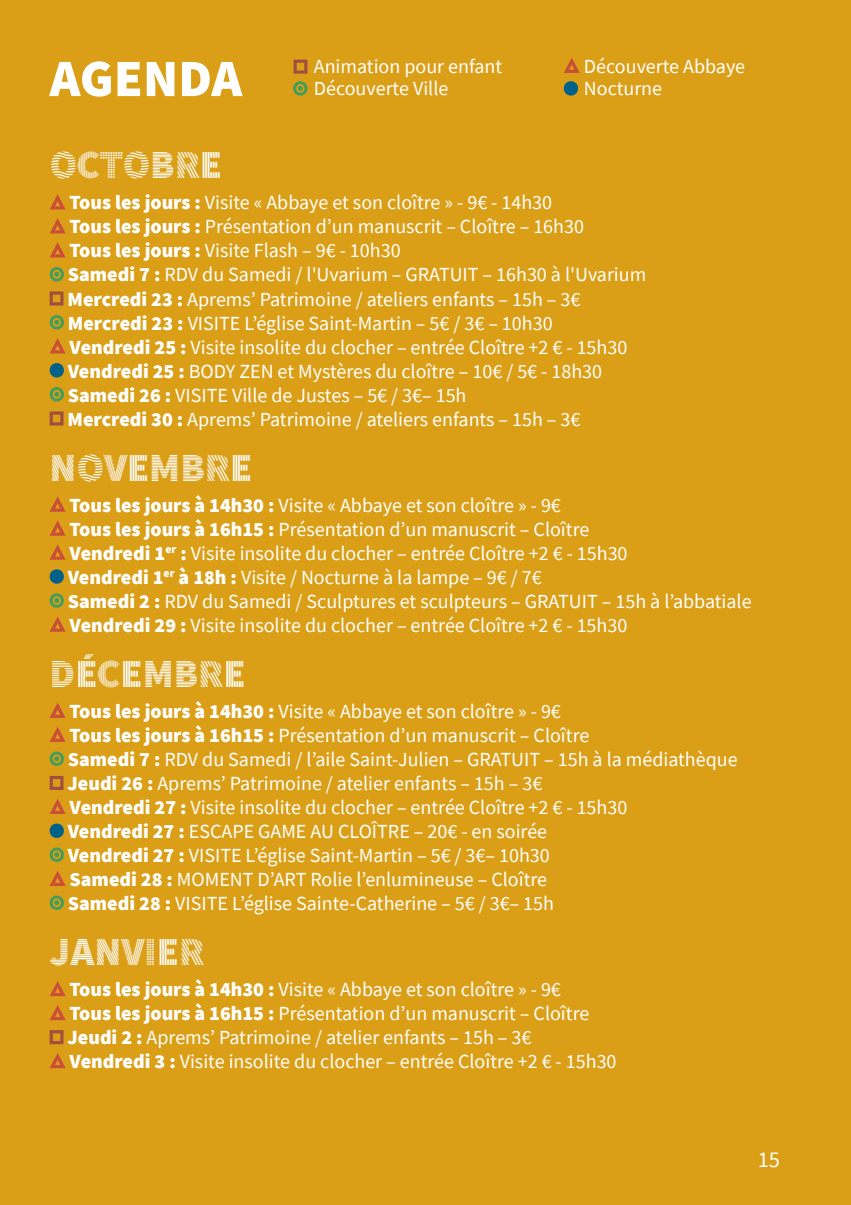
<style>
.page{position:relative;width:851px;height:1205px;background:#fff}
.page>*{position:absolute;margin:0;border:0;box-sizing:border-box;transform-origin:0 0}
.t1{font:900 52.5px "Source Sans Pro";color:#fff}
.t2{font:900 40px "Source Sans Pro DISPLAYV2";color:#fff}
.t3{font:22.5px "Source Sans Pro";color:#fff}
.t4{font:20px/24px "Source Sans Pro";color:#fff}
.s1{font-weight:900}
</style>
<div class="page">
<div style="left:0;top:0;width:850px;height:1205px;background:#da9f17"></div>
<svg style="left:50px;top:194px;width:16px;height:15px"></svg>
<svg style="left:50px;top:218px;width:16px;height:15px"></svg>
<svg style="left:50px;top:242px;width:16px;height:15px"></svg>
<svg style="left:50px;top:267px;width:14px;height:14px"></svg>
<svg style="left:50px;top:291px;width:13px;height:14px"></svg>
<svg style="left:50px;top:315px;width:14px;height:14px"></svg>
<svg style="left:50px;top:338px;width:16px;height:15px"></svg>
<div style="left:50px;top:363px;width:14px;height:14px;background:#006288;border-radius:50%"></div>
<svg style="left:50px;top:387px;width:14px;height:14px"></svg>
<svg style="left:50px;top:411px;width:13px;height:14px"></svg>
<svg style="left:50px;top:496px;width:16px;height:16px"></svg>
<svg style="left:50px;top:520px;width:16px;height:16px"></svg>
<svg style="left:50px;top:544px;width:16px;height:16px"></svg>
<div style="left:50px;top:569px;width:14px;height:15px;background:#006288;border-radius:50%"></div>
<svg style="left:50px;top:593px;width:14px;height:15px"></svg>
<svg style="left:50px;top:616px;width:16px;height:16px"></svg>
<svg style="left:50px;top:703px;width:16px;height:15px"></svg>
<svg style="left:50px;top:727px;width:16px;height:15px"></svg>
<svg style="left:50px;top:751px;width:14px;height:15px"></svg>
<svg style="left:50px;top:776px;width:13px;height:14px"></svg>
<svg style="left:50px;top:799px;width:16px;height:15px"></svg>
<div style="left:50px;top:823px;width:14px;height:15px;background:#006288;border-radius:50%"></div>
<svg style="left:50px;top:847px;width:14px;height:15px"></svg>
<svg style="left:50px;top:871px;width:16px;height:15px"></svg>
<svg style="left:50px;top:895px;width:14px;height:15px"></svg>
<svg style="left:50px;top:981px;width:16px;height:15px"></svg>
<svg style="left:50px;top:1005px;width:16px;height:15px"></svg>
<svg style="left:50px;top:1030px;width:13px;height:14px"></svg>
<svg style="left:50px;top:1053px;width:16px;height:15px"></svg>
<svg style="left:564px;top:58px;width:15px;height:15px"></svg>
<div style="left:563px;top:81px;width:15px;height:15px;background:#006288;border-radius:50%"></div>
<svg style="left:293px;top:60px;width:14px;height:14px"></svg>
<svg style="left:293px;top:81px;width:14px;height:15px"></svg>
<h1 class="t1" style="left:50px;top:42px;width:194px">AGENDA</h1>
<p class="t4" style="left:314px;top:54px;width:190px">Animation pour enfant</p>
<p class="t4" style="left:584px;top:54px;width:163px">Découverte Abbaye</p>
<p class="t4" style="left:314px;top:76px;width:136px">Découverte Ville</p>
<p class="t4" style="left:584px;top:76px;width:80px">Nocturne</p>
<h2 class="t2" style="left:50px;top:144px;width:174px">OCTOBRE</h2>
<p class="t4" style="left:67px;top:191px;width:580px"><span class="s1">Tous les jours :</span> Visite « Abbaye et son cloître » - 9€ - 14h30<br><span class="s1">Tous les jours :</span> Présentation d’un manuscrit – Cloître – 16h30<br><span class="s1">Tous les jours :</span> Visite Flash – 9€ - 10h30<br><span class="s1">Samedi 7 :</span> RDV du Samedi / l'Uvarium – GRATUIT – 16h30 à l'Uvarium <span class="s1">Mercredi 23 :</span> Aprems’ Patrimoine / ateliers enfants – 15h – 3€ <span class="s1">Mercredi 23 :</span> VISITE L’église Saint-Martin – 5€ / 3€ – 10h30<br><span class="s1">Vendredi 25 :</span> Visite insolite du clocher – entrée Cloître +2 € - 15h30<br><span class="s1">Vendredi 25 :</span> BODY ZEN et Mystères du cloître – 10€ / 5€ - 18h30<br><span class="s1">Samedi 26 :</span> VISITE Ville de Justes – 5€ / 3€– 15h<br><span class="s1">Mercredi 30 :</span> Aprems’ Patrimoine / ateliers enfants – 15h – 3€</p>
<h2 class="t2" style="left:50px;top:447px;width:204px">NOVEMBRE</h2>
<p class="t4" style="left:68px;top:493px;width:685px"><span class="s1">Tous les jours à 14h30 :</span> Visite « Abbaye et son cloître » - 9€<br><span class="s1">Tous les jours à 16h15 :</span> Présentation d’un manuscrit – Cloître<br><span class="s1">Vendredi 1</span><sup>er</sup> <span class="s1">:</span> Visite insolite du clocher – entrée Cloître +2 € - 15h30<br><span class="s1">Vendredi 1</span><sup>er</sup> <span class="s1">à 18h :</span> Visite / Nocturne à la lampe – 9€ / 7€<br><span class="s1">Samedi 2 :</span> RDV du Samedi / Sculptures et sculpteurs – GRATUIT – 15h à l’abbatiale <span class="s1">Vendredi 29 :</span> Visite insolite du clocher – entrée Cloître +2 € - 15h30</p>
<h2 class="t2" style="left:50px;top:653px;width:197px">DÉCEMBRE</h2>
<p class="t4" style="left:67px;top:699px;width:671px"><span class="s1">Tous les jours à 14h30 :</span> Visite « Abbaye et son cloître » - 9€<br><span class="s1">Tous les jours à 16h15 :</span> Présentation d’un manuscrit – Cloître<br><span class="s1">Samedi 7 :</span> RDV du Samedi / l’aile Saint-Julien – GRATUIT – 15h à la médiathèque <span class="s1">Jeudi 26 :</span> Aprems’ Patrimoine / atelier enfants – 15h – 3€<br><span class="s1">Vendredi 27 :</span> Visite insolite du clocher – entrée Cloître +2 € - 15h30<br><span class="s1">Vendredi 27 :</span> ESCAPE GAME AU CLOÎTRE – 20€ - en soirée<br><span class="s1">Vendredi 27 :</span> VISITE L’église Saint-Martin – 5€ / 3€– 10h30<br><span class="s1">Samedi 28 :</span> MOMENT D’ART Rolie l’enlumineuse – Cloître<br><span class="s1">Samedi 28 :</span> VISITE L’église Sainte-Catherine – 5€ / 3€– 15h</p>
<h2 class="t2" style="left:50px;top:931px;width:156px">JANVIER</h2>
<p class="t4" style="left:67px;top:977px;width:550px"><span class="s1">Tous les jours à 14h30 :</span> Visite « Abbaye et son cloître » - 9€<br><span class="s1">Tous les jours à 16h15 :</span> Présentation d’un manuscrit – Cloître <span class="s1">Jeudi 2 :</span> Aprems’ Patrimoine / atelier enfants – 15h – 3€ <span class="s1">Vendredi 3 :</span> Visite insolite du clocher – entrée Cloître +2 € - 15h30</p>
<p class="t3" style="left:757px;top:1145px;width:24px">15</p>
</div>
